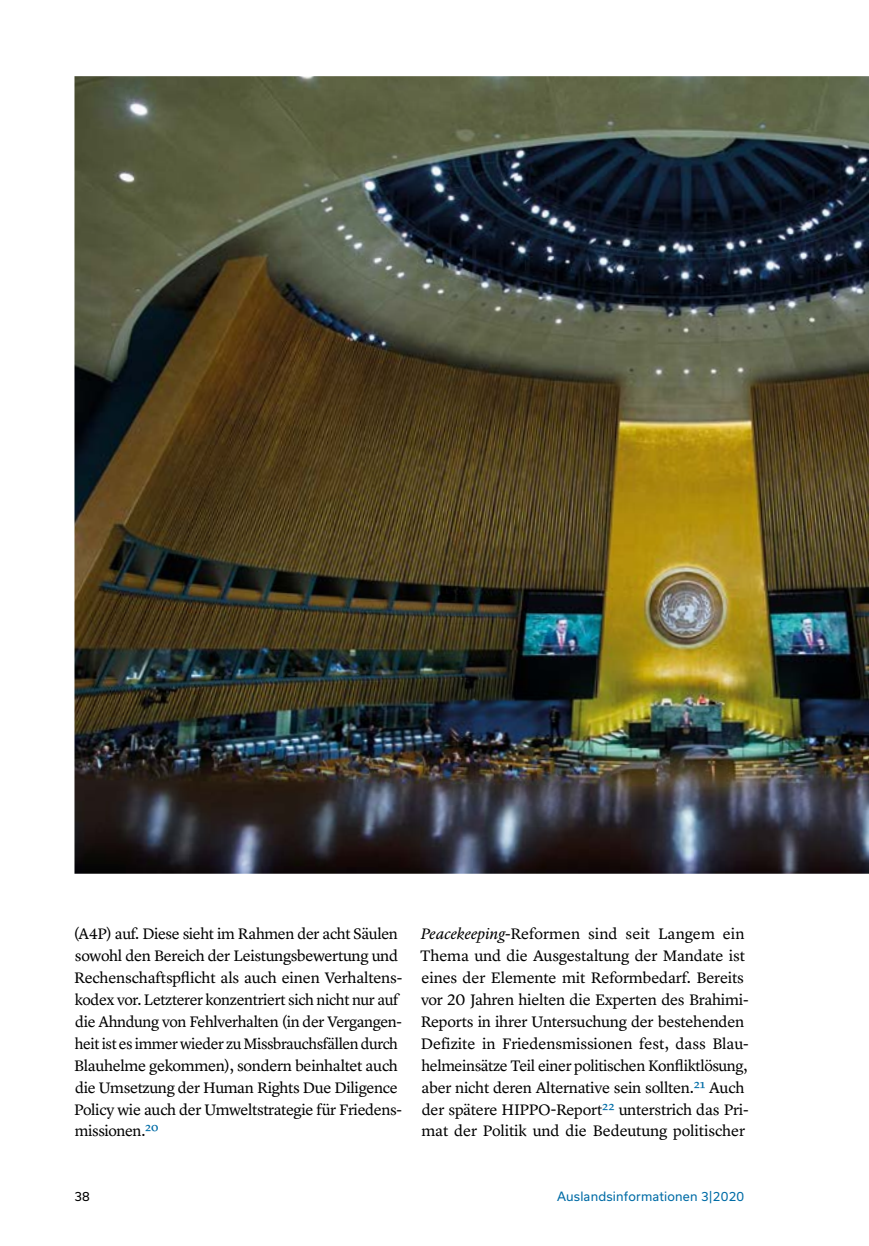
<style>
.page{position:relative;width:869px;height:1246px;background:#fff}
.page>*{position:absolute;margin:0;border:0;box-sizing:border-box;transform-origin:0 0}
.Paragraph{font:15.75px/21.9px "Lyon Text";letter-spacing:-.02em;color:#000}
.t1{font:12.25px "Usual";letter-spacing:.015em;color:#006ca6}
.t2{font:12.25px "Usual";color:#000}
.s1{color:#006ca6}
.s2{font-style:italic}
</style>
<div class="page">
<img style="left:74px;top:76px;width:794px;height:797px">
<p class="Paragraph" style="left:74px;top:921px;width:329px">(A4P) auf. Diese sieht im Rahmen der acht Säulen sowohl den Bereich der Leistungsbewertung und Rechenschaftspflicht als auch einen Verhaltens&shy;kodex vor. Letzterer konzentriert sich nicht nur auf die Ahndung von Fehlverhalten (in der Vergangen&shy;heit ist es immer wieder zu Missbrauchsfällen durch Blauhelme gekommen), sondern beinhaltet auch die Umsetzung der Human Rights Due Diligence Policy wie auch der Umweltstrategie für Friedens&shy;missionen.<span class="s1">20</span></p>
<p class="Paragraph" style="left:420px;top:921px;width:330px"><span class="s2">Peacekeeping</span>-Reformen sind seit Langem ein Thema und die Ausgestaltung der Mandate ist eines der Elemente mit Reformbedarf. Bereits vor 20 Jahren hielten die Experten des Brahimi-Reports in ihrer Untersuchung der bestehenden Defizite in Friedensmissionen fest, dass Blau&shy;helmeinsätze Teil einer politischen Konfliktlösung, aber nicht deren Alternative sein sollten.<span class="s1">21</span> Auch der spätere HIPPO-Report<span class="s1">22</span> unterstrich das Pri&shy;mat der Politik und die Bedeutung politischer</p>
<p class="t2" style="left:74px;top:1188px;width:17px">38</p>
<p class="t1" style="left:557px;top:1188px;width:189px">Auslandsinformationen 3|2020</p>
</div>
